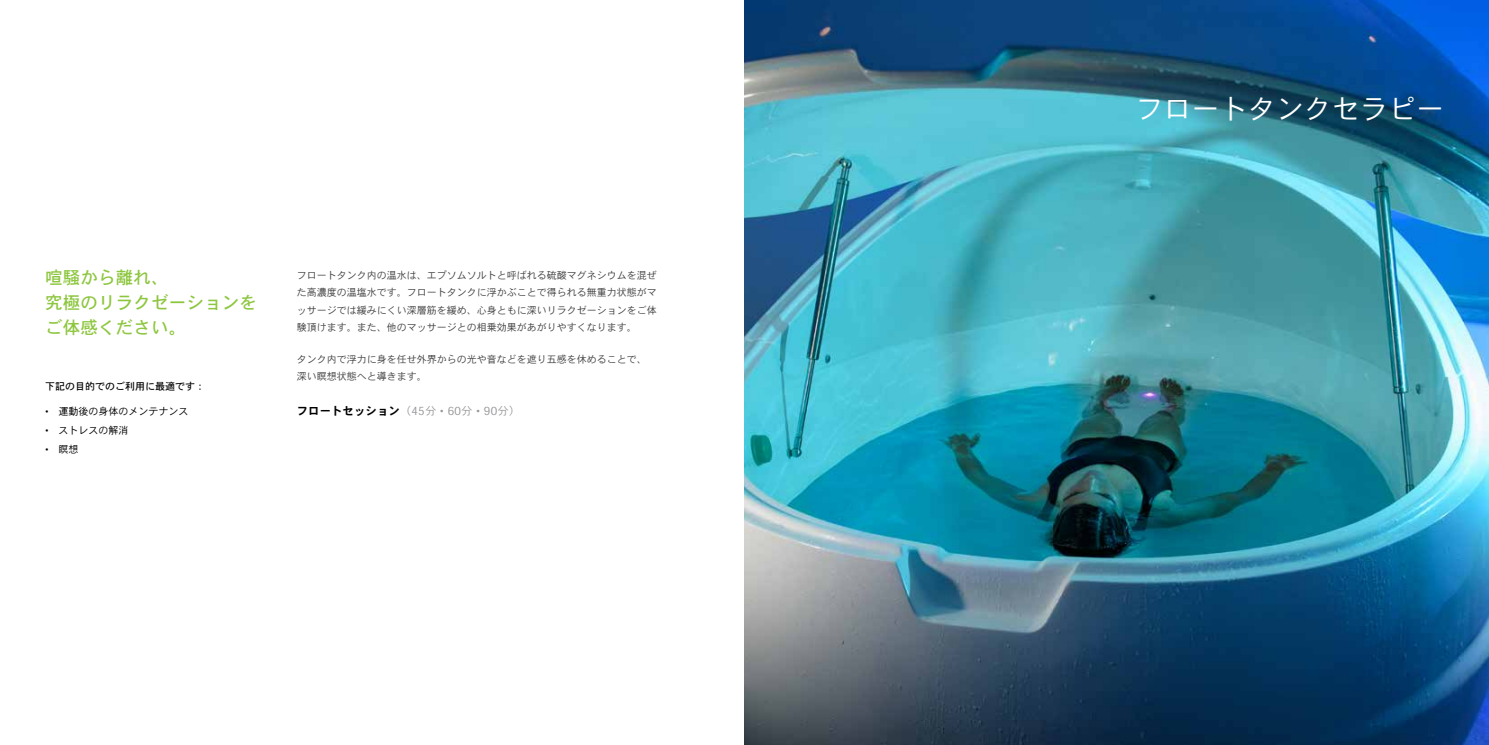
<style>
.page{position:relative;width:1489px;height:745px;background:#fff}
.page>*{position:absolute;margin:0;border:0;box-sizing:border-box;transform-origin:0 0}
.t1{font:27.5px "Heisei Kaku Go Std W3";letter-spacing:.02em;color:#fff}
.t2{font:17.5px/25px "Heisei Kaku Go Std W5";letter-spacing:.01em;color:#8dc63f}
.t3{font:11.25px "Heisei Kaku Go Std W3";letter-spacing:.02em;color:#939598}
.t4{font:10px/17.5px "Heisei Kaku Go Std W3";color:#414042;text-align:justify}
.t5{font:10px "Heisei Kaku Go Std W3";color:#000}
.t6{font:10px "Heisei Kaku Go Std W5";color:#000}
.s1{font-family:"Heisei Kaku Go Std W7";color:#000}
</style>
<div class="page">
<img style="left:744px;top:0;width:744px;height:744px">
<h2 class="t2" style="left:45px;top:265px;width:213px">喧騒から離れ、<br>究極のリラクゼーションをご体感ください。</h2>
<p class="t4" style="left:297px;top:266px;width:361px">フロートタンク内の温水は、エプソムソルトと呼ばれる硫酸マグネシウムを混ぜた高濃度の温塩水です。フロートタンクに浮かぶことで得られる無重力状態がマッサージでは緩みにくい深層筋を緩め、心身ともに深いリラクゼーションをご体験頂けます。また、他のマッサージとの相乗効果があがりやすくなります。</p>
<p class="t4" style="left:297px;top:350px;width:351px">タンク内で浮力に身を任せ外界からの光や音などを遮り五感を休めることで、深い瞑想状態へと導きます。</p>
<p class="t3" style="left:297px;top:403px;width:225px"><span class="s1">フロートセッション</span>（45分 • 60分 • 90分）</p>
<p class="t6" style="left:45px;top:380px;width:161px">下記の目的でのご利用に最適です：</p>
<p class="t5" style="left:45px;top:405px;width:145px">• 運動後の身体のメンテナンス</p>
<p class="t5" style="left:45px;top:423px;width:85px">• ストレスの解消</p>
<p class="t5" style="left:45px;top:442px;width:35px">• 瞑想</p>
<h1 class="t1" style="left:1135px;top:91px;width:310px">フロートタンクセラピー</h1>
</div>
